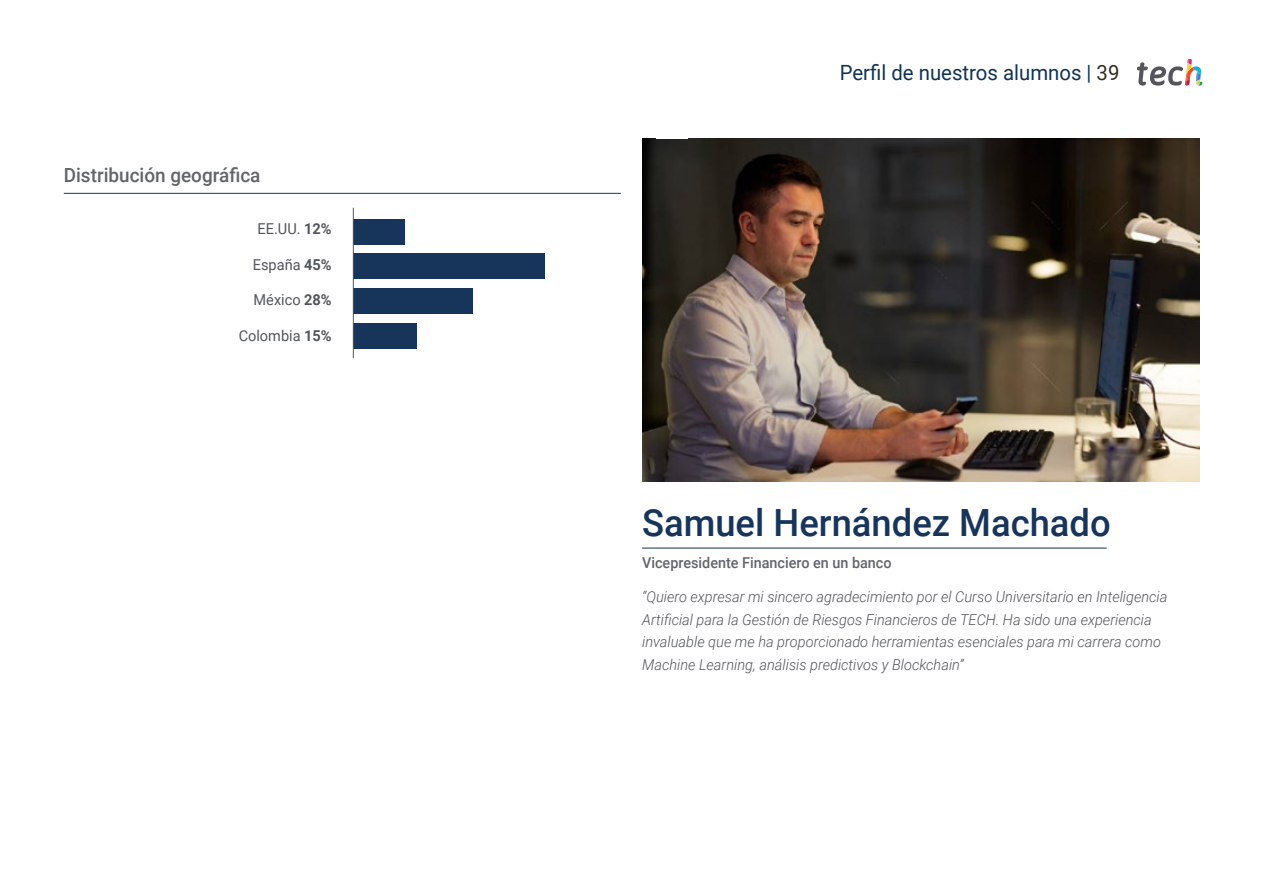
<style>
.page{position:relative;width:1263px;height:893px;background:#fff}
.page>*{position:absolute;margin:0;border:0;box-sizing:border-box;transform-origin:0 0}
.t1{font:500 37.5px "Roboto";color:#17355b}
.t2{font:21px "Roboto";color:#123352}
.t3{font:500 19.5px "Roboto";color:#61646a}
.t4{font:italic 300 15px/22.5px "Roboto";color:#52555b}
.t5{font:15px "Roboto";color:#52555b}
.t6{font:500 15px "Roboto";color:#61646a;scale:.96 1}
.s1{font-weight:700}
.s2{color:#312e20}
</style>
<div class="page">
<hr style="left:642px;top:548px;width:465px;height:1px;background:#123352">
<img style="left:642px;top:138px;width:557px;height:343px">
<hr style="left:64px;top:193px;width:557px;height:1px;background:#17355b">
<div style="left:353px;top:219px;width:51px;height:25px;background:#17355b"></div>
<div style="left:353px;top:254px;width:192px;height:25px;background:#17355b"></div>
<div style="left:353px;top:288px;width:119px;height:26px;background:#17355b"></div>
<div style="left:353px;top:323px;width:64px;height:26px;background:#17355b"></div>
<hr style="left:353px;top:208px;width:1px;height:150px;background:#52555b">
<svg style="left:1137px;top:59px;width:65px;height:27px"></svg>
<h3 class="t3" style="left:64px;top:161px;width:198px">Distribución geográfica</h3>
<p class="t5" style="left:258px;top:218px;width:76px">EE.UU. <span class="s1">12%</span></p>
<p class="t5" style="left:253px;top:254px;width:80px">España <span class="s1">45%</span></p>
<p class="t5" style="left:254px;top:289px;width:80px">México <span class="s1">28%</span></p>
<p class="t5" style="left:239px;top:325px;width:95px">Colombia <span class="s1">15%</span></p>
<h2 class="t2" style="left:840px;top:57px;width:281px">Perfil de nuestros alumnos | <span class="s2">39</span></h2>
<h1 class="t1" style="left:642px;top:496px;width:470px">Samuel Hernández Machado</h1>
<p class="t6" style="left:642px;top:552px;width:261px">Vicepresidente Financiero en un banco</p>
<p class="t4" style="left:642px;top:585px;width:527px">“Quiero expresar mi sincero agradecimiento por el Curso Universitario en Inteligencia Artificial para la Gestión de Riesgos Financieros de TECH. Ha sido una experiencia invaluable que me ha proporcionado herramientas esenciales para mi carrera como Machine Learning, análisis predictivos y Blockchain”</p>
</div>
